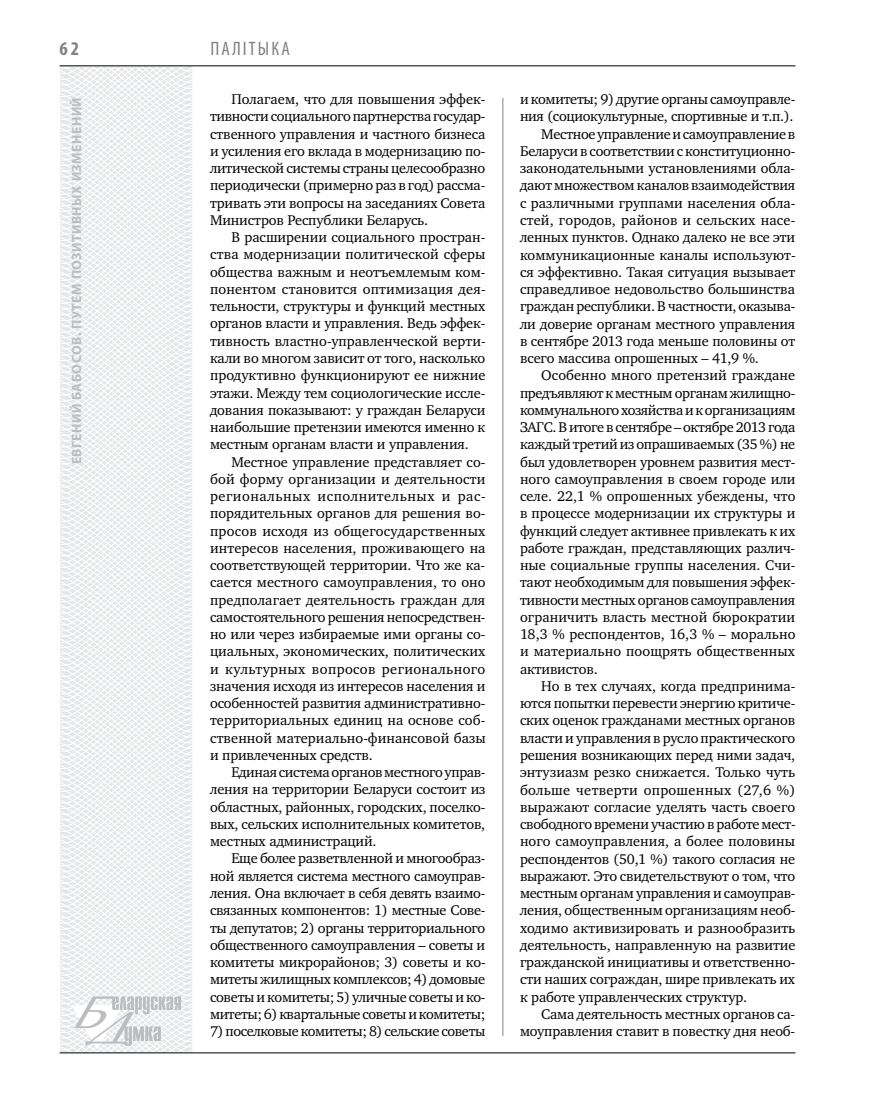
<style>
.page{position:relative;width:872px;height:1106px;background:#fff}
.page>*{position:absolute;margin:0;border:0;box-sizing:border-box;transform-origin:0 0}
.t1{font:condensed 19.5px "Myriad Pro";color:#808285}
.t2{font:700 condensed 19.5px "Myriad Pro";color:#808285}
.t3{font:14.4px/17.2px "Charter C";letter-spacing:-.01em;color:#000;text-align:justify}
.t4{font:14.4px "Charter C";letter-spacing:-.03em;color:#000}
.t5{font:14.4px "Charter C";letter-spacing:.01em;color:#000}
.t6{font:14.4px "Charter C";letter-spacing:.02em;color:#000}
.t7{font:700 13.5px "Myriad Pro";letter-spacing:.04em;color:#bcbdc0}
</style>
<div class="page">
<svg style="left:59px;top:65px;width:192px;height:989px"></svg>
<hr style="left:502px;top:98px;width:1px;height:938px;background:#808285">
<hr style="left:60px;top:1052px;width:735px;height:1px;background:#000">
<svg style="left:71px;top:996px;width:110px;height:53px"></svg>
<hr style="left:60px;top:65px;width:735px;height:1px;background:#000">
<h1 class="t2" style="left:60px;top:37px;width:21px">62</h1>
<p class="t7" style="left:68px;top:464px;width:369px;rotate:-90deg">Евгений БАБОСОВ. Путем позитивных изменений</p>
<h1 class="t1" style="left:210px;top:37px;width:71px">па літыка</h1>
<p class="t3" style="left:210px;top:91px;width:277px;text-indent:21px">Полагаем, что для повышения эффек&shy;тивности социального партнерства государ&shy;ственного управления и частного бизнеса и усиления его вклада в модернизацию по&shy;литической системы страны целесообразно периодически (примерно раз в год) рассма&shy;тривать эти вопросы на заседаниях Совета Министров Республики Беларусь.</p>
<p class="t3" style="left:210px;top:229px;width:277px;text-indent:21px">В расширении социального простран&shy;ства модернизации политической сферы общества важным и неотъемлемым ком&shy;понентом становится оптимизация дея&shy;тельности, структуры и функций местных органов власти и управления. Ведь эффек&shy;тивность властно-управленческой верти&shy;кали во многом зависит от того, насколько продуктивно функционируют ее нижние этажи. Между тем социологические иссле&shy;дования показывают: у граждан Беларуси наибольшие претензии имеются именно к местным органам власти и управления.</p>
<p class="t3" style="left:210px;top:453px;width:277px;text-indent:21px">Местное управление представляет со&shy;бой форму организации и деятельности региональных исполнительных и рас&shy;порядительных органов для решения во&shy;просов исходя из общегосударственных интересов населения, проживающего на соответствующей территории. Что же ка&shy;сается местного самоуправления, то оно предполагает деятельность граждан для самостоятельного решения непосредствен&shy;но или через избираемые ими органы со&shy;циальных, экономических, политических и культурных вопросов регионального значения исходя из интересов населения и особенностей развития административно&shy;территориальных единиц на основе соб&shy;ственной материально-финансовой базы и привлеченных средств.</p>
<p class="t3" style="left:210px;top:764px;width:277px;text-indent:21px">Единая система органов местного управ&shy;ления на территории Беларуси состоит из областных, районных, городских, поселко&shy;вых, сельских исполнительных комитетов, местных администраций.</p>
<p class="t3" style="left:210px;top:850px;width:277px;text-indent:21px">Еще более разветвленной и многообраз&shy;ной является система местного самоуправ&shy;ления. Она включает в себя девять взаимо&shy;связанных компонентов: 1) местные Сове&shy;ты депутатов; 2) органы территориального общественного самоуправления – советы и комитеты микрорайонов; 3) советы и ко&shy;митеты жилищных комплексов; 4) домовые советы и комитеты; 5) уличные советы и ко&shy;митеты; 6) квартальные советы и комитеты;</p>
<p class="t4" style="left:210px;top:1023px;width:277px">7) поселковые комитеты; 8) сельские советы</p>
<p class="t3" style="left:520px;top:91px;width:277px">и комитеты; 9) другие органы самоуправле-</p>
<p class="t3" style="left:520px;top:108px;width:275px">ния (социокультурные, спортивные и т.п.).</p>
<p class="t3" style="left:541px;top:125px;width:255px">Местное управление и самоуправление в</p>
<p class="t3" style="left:520px;top:143px;width:277px">Беларуси в соответствии с конституционно-</p>
<p class="t3" style="left:520px;top:160px;width:277px">законодательными установлениями обла-</p>
<p class="t3" style="left:520px;top:177px;width:277px">дают множеством каналов взаимодействия</p>
<p class="t3" style="left:520px;top:194px;width:277px">с различными группами населения обла-</p>
<p class="t5" style="left:520px;top:212px;width:277px">стей, городов, районов и сельских насе-</p>
<p class="t3" style="left:520px;top:229px;width:277px">ленных пунктов. Однако далеко не все эти</p>
<p class="t3" style="left:520px;top:246px;width:277px">коммуникационные каналы используют-</p>
<p class="t3" style="left:520px;top:263px;width:277px">ся эффективно. Такая ситуация вызывает</p>
<p class="t3" style="left:520px;top:281px;width:277px">справедливое недовольство большинства</p>
<p class="t3" style="left:520px;top:298px;width:277px">граждан республики. В частности, оказыва-</p>
<p class="t3" style="left:520px;top:315px;width:277px">ли доверие органам местного управления</p>
<p class="t3" style="left:520px;top:332px;width:277px">в сентябре 2013 года меньше половины от</p>
<p class="t3" style="left:520px;top:350px;width:240px">всего массива опрошенных – 41,9 %.</p>
<p class="t3" style="left:541px;top:367px;width:255px">Особенно много претензий граждане</p>
<p class="t3" style="left:520px;top:384px;width:277px">предъявляют к местным органам жилищно-</p>
<p class="t3" style="left:520px;top:401px;width:277px">коммунального хозяйства и к организациям</p>
<p class="t3" style="left:520px;top:419px;width:277px">ЗАГС. В итоге в сентябре – октябре 2013 года</p>
<p class="t3" style="left:520px;top:436px;width:277px">каждый третий из опрашиваемых (35 %) не</p>
<p class="t3" style="left:520px;top:453px;width:277px">был удовлетворен уровнем развития мест-</p>
<p class="t3" style="left:520px;top:470px;width:277px">ного самоуправления в своем городе или</p>
<p class="t3" style="left:520px;top:488px;width:277px">селе. 22,1 % опрошенных убеждены, что</p>
<p class="t3" style="left:520px;top:505px;width:277px">в процессе модернизации их структуры и</p>
<p class="t3" style="left:520px;top:522px;width:277px">функций следует активнее привлекать к их</p>
<p class="t3" style="left:520px;top:539px;width:277px">работе граждан, представляющих различ-</p>
<p class="t3" style="left:520px;top:557px;width:277px">ные социальные группы населения. Счи-</p>
<p class="t3" style="left:520px;top:574px;width:277px">тают необходимым для повышения эффек-</p>
<p class="t3" style="left:520px;top:591px;width:277px">тивности местных органов самоуправления</p>
<p class="t3" style="left:520px;top:608px;width:277px">ограничить власть местной бюрократии</p>
<p class="t3" style="left:520px;top:626px;width:277px">18,3 % респондентов, 16,3 % – морально</p>
<p class="t3" style="left:520px;top:643px;width:277px">и материально поощрять общественных</p>
<p class="t3" style="left:520px;top:660px;width:79px">активистов.</p>
<p class="t3" style="left:541px;top:677px;width:256px">Но в тех случаях, когда предпринима-</p>
<p class="t3" style="left:520px;top:695px;width:277px">ются попытки перевести энергию критиче-</p>
<p class="t3" style="left:520px;top:712px;width:277px">ских оценок гражданами местных органов</p>
<p class="t3" style="left:520px;top:729px;width:277px">власти и управления в русло практического</p>
<p class="t3" style="left:520px;top:746px;width:277px">решения возникающих перед ними задач,</p>
<p class="t3" style="left:520px;top:764px;width:277px">энтузиазм резко снижается. Только чуть</p>
<p class="t6" style="left:520px;top:781px;width:277px">больше четверти опрошенных (27,6 %)</p>
<p class="t3" style="left:520px;top:798px;width:277px">выражают согласие уделять часть своего</p>
<p class="t3" style="left:520px;top:815px;width:277px">свободного времени участию в работе мест-</p>
<p class="t3" style="left:520px;top:833px;width:277px">ного самоуправления, а более половины</p>
<p class="t3" style="left:520px;top:850px;width:277px">респондентов (50,1 %) такого согласия не</p>
<p class="t3" style="left:520px;top:867px;width:277px">выражают. Это свидетельствуют о том, что</p>
<p class="t3" style="left:520px;top:884px;width:277px">местным органам управления и самоуправ-</p>
<p class="t3" style="left:520px;top:902px;width:277px">ления, общественным организациям необ-</p>
<p class="t3" style="left:520px;top:919px;width:277px">ходимо активизировать и разнообразить</p>
<p class="t3" style="left:520px;top:936px;width:277px">деятельность, направленную на развитие</p>
<p class="t3" style="left:520px;top:953px;width:277px">гражданской инициативы и ответственно-</p>
<p class="t3" style="left:520px;top:971px;width:277px">сти наших сограждан, шире привлекать их</p>
<p class="t3" style="left:520px;top:988px;width:229px">к работе управленческих структур.</p>
<p class="t3" style="left:541px;top:1005px;width:255px">Сама деятельность местных органов са-</p>
<p class="t3" style="left:520px;top:1022px;width:277px">моуправления ставит в повестку дня необ-</p>
</div>
